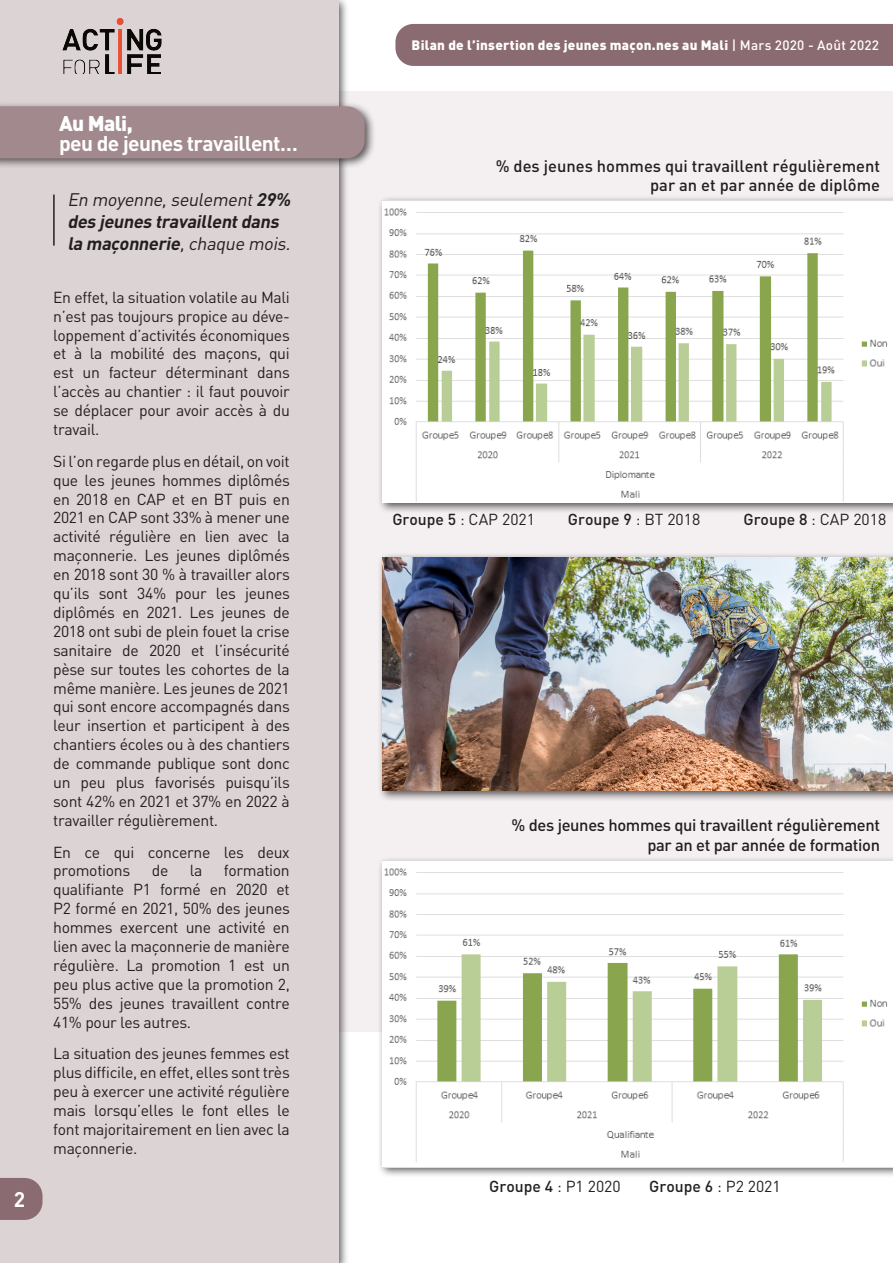
<style>
.page{position:relative;width:893px;height:1263px;background:#fff}
.page>*{position:absolute;margin:0;border:0;box-sizing:border-box;transform-origin:0 0}
.t1{font:700 21px "DIN";letter-spacing:-.03em;color:#fff}
.t2{font:900 21px "DIN";letter-spacing:-.03em;color:#fff}
.t3{font:italic 700 18px/21.6px "DIN";color:#231f20}
.t4{font:500 16.5px/19.8px "DIN";letter-spacing:-.02em;color:#231f20;text-align:right}
.t5{font:500 16.5px/19.8px "DIN";color:#231f20;text-align:right}
.t6{font:15.75px/18.9px "DIN";letter-spacing:-.02em;color:#231f20;text-align:justify}
.t7{font:500 15.75px "DIN";color:#231f20}
.t8{font:900 13.5px "DIN";letter-spacing:.02em;color:#fff}
.s1{font-weight:400}
.s2{font-weight:500}
</style>
<div class="page">
<div style="left:0;top:91px;width:893px;height:940px;background:#f4f0f1"></div>
<div style="left:0;top:0;width:350px;height:1263px;background:#231f20;opacity:.75"></div>
<div style="left:0;top:0;width:338px;height:1263px;background:#dcd3d5"></div>
<hr style="left:53px;top:195px;width:2px;height:51px;background:#231f20">
<div style="left:377px;top:196px;width:516px;height:318px;background:#231f20;opacity:.75"></div>
<img style="left:383px;top:201px;width:510px;height:301px">
<div style="left:377px;top:856px;width:516px;height:322px;background:#231f20;opacity:.75"></div>
<img style="left:383px;top:861px;width:510px;height:306px">
<div style="left:377px;top:552px;width:516px;height:250px;background:#231f20;opacity:.75"></div>
<img style="left:383px;top:557px;width:510px;height:234px">
<svg style="left:0;top:1178px;width:43px;height:42px;background:#92747a"></svg>
<div style="left:0;top:101px;width:376px;height:69px;background:#231f20;opacity:.75"></div>
<div style="left:0;top:106px;width:365px;height:52px;background:#a2898e"></div>
<div style="left:395px;top:24px;width:498px;height:42px;background:#8b6b72"></div>
<img style="left:62px;top:18px;width:100px;height:56px">
<h1 class="t1" style="left:14px;top:1186px;width:13px">2</h1>
<h1 class="t2" style="left:59px;top:109px;width:75px">Au Mali,</h1>
<h1 class="t1" style="left:59px;top:129px;width:240px">peu de jeunes travaillent…</h1>
<p class="t3" style="left:67px;top:188px;width:228px"><span class="s1">En moyenne,seulement</span>29% des jeunes travaillentdans la maçonnerie<span class="s1">,chaque mois.</span></p>
<p class="t6" style="left:53px;top:287px;width:238px">En effet, la situation volatile au Mali n’est pas toujours propice au déve&shy;loppement d’activités économiques et à la mobilité des maçons, qui est un facteur déterminant dans l’accès au chantier : il faut pouvoir se déplacer pour avoir accès à du travail.</p>
<p class="t6" style="left:53px;top:451px;width:238px">Si l’on regarde plus en détail, on voit que les jeunes hommes diplômés en 2018 en CAP et en BT puis en 2021 en CAP sont 33% à mener une activité régulière en lien avec la maçonnerie. Les jeunes diplômés en 2018 sont 30 % à travailler alors qu’ils sont 34% pour les jeunes diplômés en 2021. Les jeunes de 2018 ont subi de plein fouet la crise sanitaire de 2020 et l’insécurité pèse sur toutes les cohortes de la même manière. Les jeunes de 2021 qui sont encore accompagnés dans leur insertion et participent à des chantiers écoles ou à des chantiers de commande publique sont donc un peu plus favorisés puisqu’ils sont 42% en 2021 et 37% en 2022 à travailler régulièrement.</p>
<p class="t6" style="left:53px;top:842px;width:238px">En ce qui concerne les deux promotions</p>
<p class="t6" style="left:53px;top:861px;width:238px;text-indent:171px">formation qualifiante P1 formé en 2020 et P2 formé en 2021, 50% des jeunes hommes exercent une activité en lien avec la maçonnerie de manière régulière. La promotion 1 est un peu plus active que la promotion 2, 55% des jeunes travaillent contre 41% pour les autres.</p>
<p class="t6" style="left:53px;top:1044px;width:238px">La situation des jeunes femmes est plus difficile, en effet, elles sont très peu à exercer une activité régulière mais lorsqu’elles le font elles le font majoritairement en lien avec la maçonnerie.</p>
<p class="t6" style="left:152px;top:861px;width:18px">de</p>
<p class="t6" style="left:190px;top:861px;width:14px">la</p>
<p class="t8" style="left:412px;top:36px;width:469px">Bilan de l’insertion des jeunes maçon.nes au Mali <span class="s2">| Mars 2020 - Août 2022</span></p>
<p class="t5" style="left:496px;top:155px;width:386px">% des jeunes hommes qui travaillent régulièrement par an et par année de diplôme</p>
<p class="t6" style="left:392px;top:510px;width:144px"><span class="s2">Groupe 5</span> : CAP 2021</p>
<p class="t7" style="left:568px;top:510px;width:134px">Groupe 9 <span class="s1">: BT 2018</span></p>
<p class="t6" style="left:743px;top:510px;width:144px"><span class="s2">Groupe 8</span> : CAP 2018</p>
<p class="t4" style="left:512px;top:815px;width:370px">% des jeunes hommes qui travaillent régulièrement par an et par année de formation</p>
<p class="t7" style="left:489px;top:1176px;width:133px">Groupe 4 <span class="s1">: P1 2020</span></p>
<p class="t7" style="left:649px;top:1176px;width:133px">Groupe 6 <span class="s1">: P2 2021</span></p>
</div>
